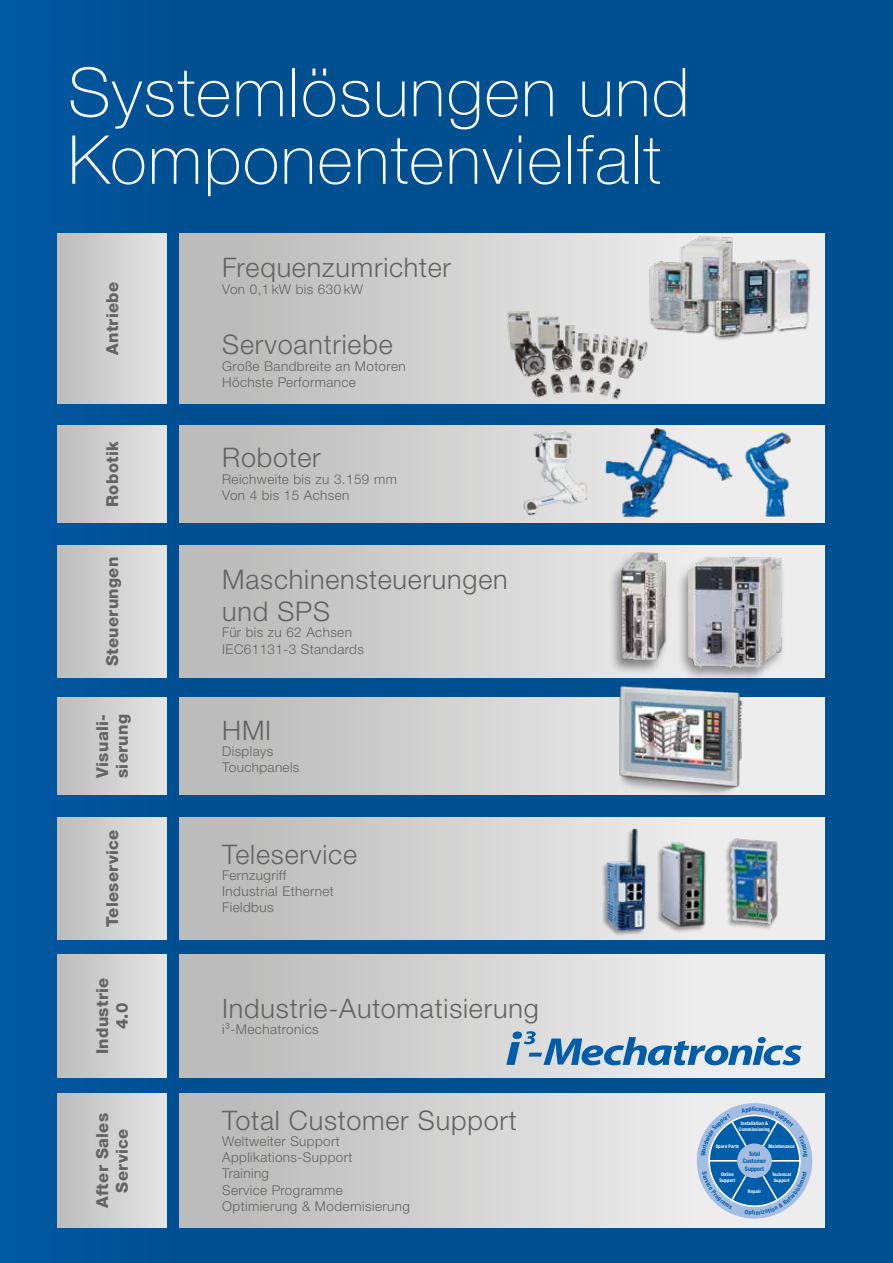
<style>
.page{position:relative;width:893px;height:1263px;background:#fff}
.page>*{position:absolute;margin:0;border:0;box-sizing:border-box;transform-origin:0 0}
.t1{font:100 67.5px/67.5px "Helvetica Neue LTW1 G";letter-spacing:.025em;color:#fff}
.t2{font:300 27px/32.4px "Helvetica Neue LTW1 G";letter-spacing:.03em;color:#646363}
.t3{font:800 16.5px/19.5px "Helvetica Neue LTW1 G";letter-spacing:.02em;color:#646363;text-align:center}
.t4{font:300 13.5px/16.2px "Helvetica Neue LTW1 G";letter-spacing:.03em;color:#646363}
.t5{font:700 condensed 6.15px/7.4px "Helvetica Neue LT Pro";color:#005da9;text-align:center}
.t6{font:700 condensed 4.95px/6.1px "Helvetica Neue LT Pro";letter-spacing:.02em;color:#fff;text-align:center}
.t7{font:700 condensed 4.65px/6.1px "Helvetica Neue LT Pro";letter-spacing:.02em;color:#fff;text-align:center;scale:1.05 1}
</style>
<div class="page">
<div style="left:0;top:0;width:893px;height:1263px;background:linear-gradient(to right,#015398,#014e8e)"></div>
<div style="left:180px;top:546px;width:645px;height:131px;background:linear-gradient(to right,#b9b9b9,#f5f5f5)"></div>
<svg style="left:180px;top:697px;width:645px;height:98px;background:#d2d2d2"></svg>
<div style="left:180px;top:817px;width:645px;height:122px;background:linear-gradient(to right,#b9b9b9,#f5f5f5)"></div>
<div style="left:180px;top:955px;width:645px;height:122px;background:linear-gradient(to right,#b9b9b9,#f5f5f5)"></div>
<div style="left:180px;top:1093px;width:645px;height:135px;background:linear-gradient(to right,#bab9b9,#f5f5f5)"></div>
<div style="left:57px;top:697px;width:110px;height:98px;background:linear-gradient(to right,#bcbcbc,#e5e5e5)"></div>
<div style="left:57px;top:546px;width:110px;height:131px;background:linear-gradient(to right,#bcbcbc,#e5e5e5)"></div>
<div style="left:57px;top:817px;width:110px;height:122px;background:linear-gradient(to right,#bcbcbc,#e5e5e5)"></div>
<div style="left:57px;top:955px;width:110px;height:122px;background:linear-gradient(to right,#bcbcbc,#e5e5e5)"></div>
<div style="left:57px;top:1093px;width:110px;height:135px;background:linear-gradient(to right,#bcbcbc,#e5e5e5)"></div>
<div style="left:608px;top:551px;width:62px;height:125px;background:#000;opacity:.45"></div>
<img style="left:617px;top:550px;width:54px;height:112px">
<div style="left:676px;top:555px;width:110px;height:129px;background:#000;opacity:.4"></div>
<img style="left:686px;top:554px;width:99px;height:116px">
<img style="left:615px;top:683px;width:134px;height:118px">
<svg style="left:180px;top:425px;width:645px;height:98px;background:#cdcccc"></svg>
<div style="left:57px;top:425px;width:110px;height:98px;background:linear-gradient(to right,#bcbcbc,#e5e5e5)"></div>
<img style="left:604px;top:427px;width:130px;height:92px">
<img style="left:508px;top:417px;width:93px;height:139px">
<img style="left:743px;top:430px;width:50px;height:89px">
<div style="left:180px;top:233px;width:645px;height:170px;background:linear-gradient(to right,#b9b9b9,#f5f5f5)"></div>
<div style="left:57px;top:233px;width:110px;height:170px;background:linear-gradient(to right,#bcbcbc,#e5e5e5)"></div>
<img style="left:499px;top:307px;width:155px;height:97px">
<img style="left:643px;top:233px;width:184px;height:118px">
<img style="left:601px;top:828px;width:51px;height:109px">
<img style="left:649px;top:842px;width:77px;height:91px">
<div style="left:724px;top:839px;width:54px;height:91px;background:#ededed"></div>
<img style="left:726px;top:834px;width:61px;height:110px">
<svg style="left:506px;top:1031px;width:295px;height:34px;background:#93b4d0"></svg>
<div style="left:697px;top:1103px;width:115px;height:115px;background:#a4bde3;border-radius:50%"></div>
<div style="left:712px;top:297px;width:33px;height:44px;background:#000;opacity:.75"></div>
<img style="left:698px;top:298px;width:52px;height:39px">
<svg style="left:701px;top:1107px;width:106px;height:108px"></svg>
<h1 class="t1" style="left:68px;top:59px;width:623px">Systemlösungen und<br>Komponentenvielfalt</h1>
<p class="t3" style="left:102px;top:355px;width:75px;rotate:-90deg">Antriebe</p>
<p class="t3" style="left:102px;top:507px;width:67px;rotate:-90deg">Robotik</p>
<p class="t3" style="left:102px;top:666px;width:111px;rotate:-90deg">Steuerungen</p>
<p class="t3" style="left:93px;top:778px;width:66px;text-align:left;rotate:-90deg">Visuali&shy;sierung</p>
<p class="t3" style="left:102px;top:927px;width:99px;rotate:-90deg">Teleservice</p>
<p class="t3" style="left:93px;top:1054px;width:78px;rotate:-90deg">Industrie<br>4.0</p>
<p class="t3" style="left:93px;top:1208px;width:96px;rotate:-90deg">After Sales<br>Service</p>
<h2 class="t2" style="left:222px;top:252px;width:230px">Frequenzumrichter</h2>
<p class="t4" style="left:222px;top:281px;width:142px">Von 0,1 kW bis 630 kW</p>
<h2 class="t2" style="left:222px;top:328px;width:172px">Servoantriebe</h2>
<p class="t4" style="left:222px;top:358px;width:185px">Große Bandbreite an Motoren<br>Höchste Performance</p>
<h2 class="t2" style="left:222px;top:442px;width:100px">Roboter</h2>
<p class="t4" style="left:222px;top:471px;width:176px">Reichweite bis zu 3.159 mm<br>Von 4 bis 15 Achsen</p>
<h2 class="t2" style="left:222px;top:563px;width:287px">Maschinensteuerungen und SPS</h2>
<p class="t4" style="left:222px;top:624px;width:143px">Für bis zu 62 Achsen<br>IEC61131-3 Standards</p>
<h2 class="t2" style="left:222px;top:714px;width:51px">HMI</h2>
<p class="t4" style="left:222px;top:743px;width:79px">Displays<br>Touchpanels</p>
<h2 class="t2" style="left:222px;top:838px;width:136px">Teleservice</h2>
<p class="t4" style="left:222px;top:867px;width:113px">Fernzugriff<br>Industrial Ethernet<br>Fieldbus</p>
<h2 class="t2" style="left:222px;top:992px;width:318px">Industrie-Automatisierung</h2>
<p class="t4" style="left:222px;top:1021px;width:98px">i³-Mechatronics</p>
<h2 class="t2" style="left:222px;top:1104px;width:296px">Total Customer Support</h2>
<p class="t4" style="left:222px;top:1133px;width:189px">Weltweiter Support<br>Applikations-Support<br>Training<br>Service Programme<br>Optimierung &amp; Modernisierung</p>
<p class="t6" style="left:739px;top:1121px;width:33px;line-height:5.2px">Installation &amp;<br>Commissioning</p>
<p class="t6" style="left:716px;top:1143px;width:25px">Spare Parts</p>
<p class="t6" style="left:769px;top:1143px;width:28px">Maintenance</p>
<p class="t5" style="left:743px;top:1150px;width:25px">Total<br>Customer<br>Support</p>
<p class="t6" style="left:719px;top:1171px;width:17px">Online<br>Support</p>
<p class="t7" style="left:772px;top:1171px;width:20px">Technical<br>Support</p>
<p class="t6" style="left:748px;top:1188px;width:15px">Repair</p>
</div>
